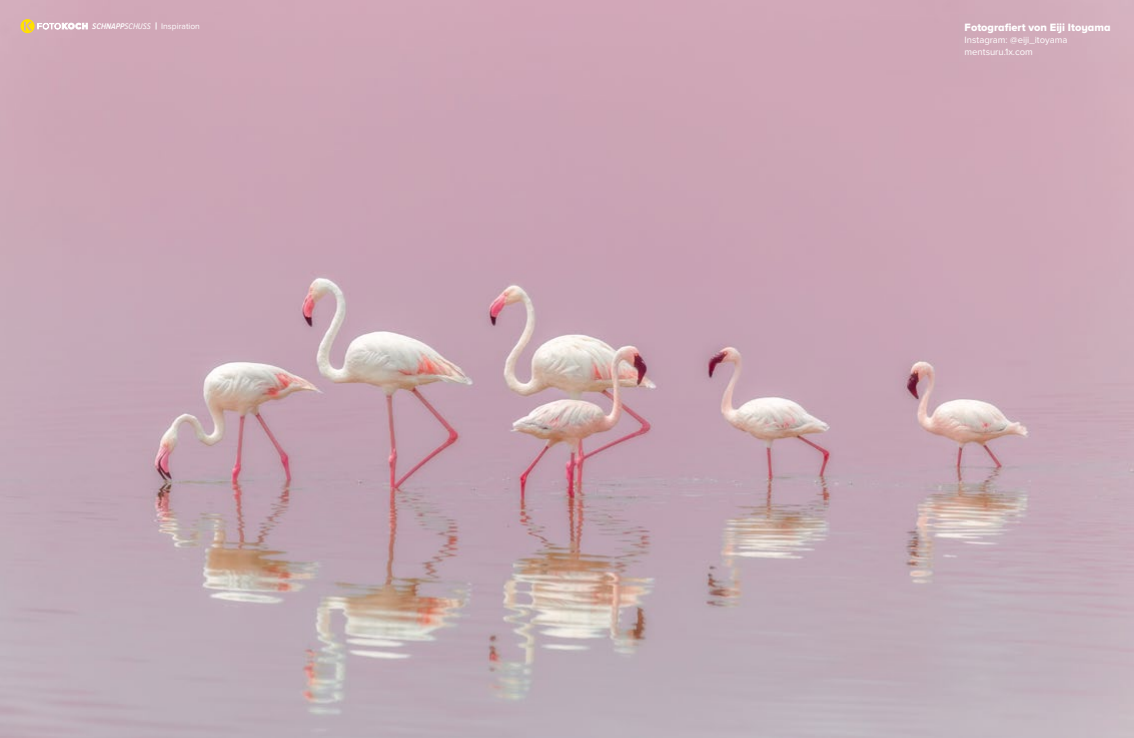
<style>
.page{position:relative;width:1134px;height:738px;background:#fff}
.page>*{position:absolute;margin:0;border:0;box-sizing:border-box;transform-origin:0 0}
.t1{font:11px "Proxima Nova A Extrabld";color:#fff}
.t2{font:9.5px/12px "Proxima Nova";color:#fff}
.t3{font:8.5px "Proxima Nova";color:#fff}
.s1{font-family:"Proxima Nova Cond";font-weight:600;font-style:italic}
.s2{font-family:"Proxima Nova Cond";font-style:italic}
</style>
<div class="page">
<img style="left:0;top:0;width:1134px;height:737px">
<svg style="left:20px;top:19px;width:67px;height:14px"></svg>
<p class="t3" style="left:92px;top:22px;width:109px"><span class="s1">SCHNAPP</span><span class="s2">SCHUSS</span> Inspiration</p>
<p class="t1" style="left:964px;top:21px;width:148px">Fotografiert von Eiji Itoyama</p>
<p class="t2" style="left:964px;top:34px;width:104px">Instagram: @eiji_itoyama mentsuru.1x.com</p>
</div>
